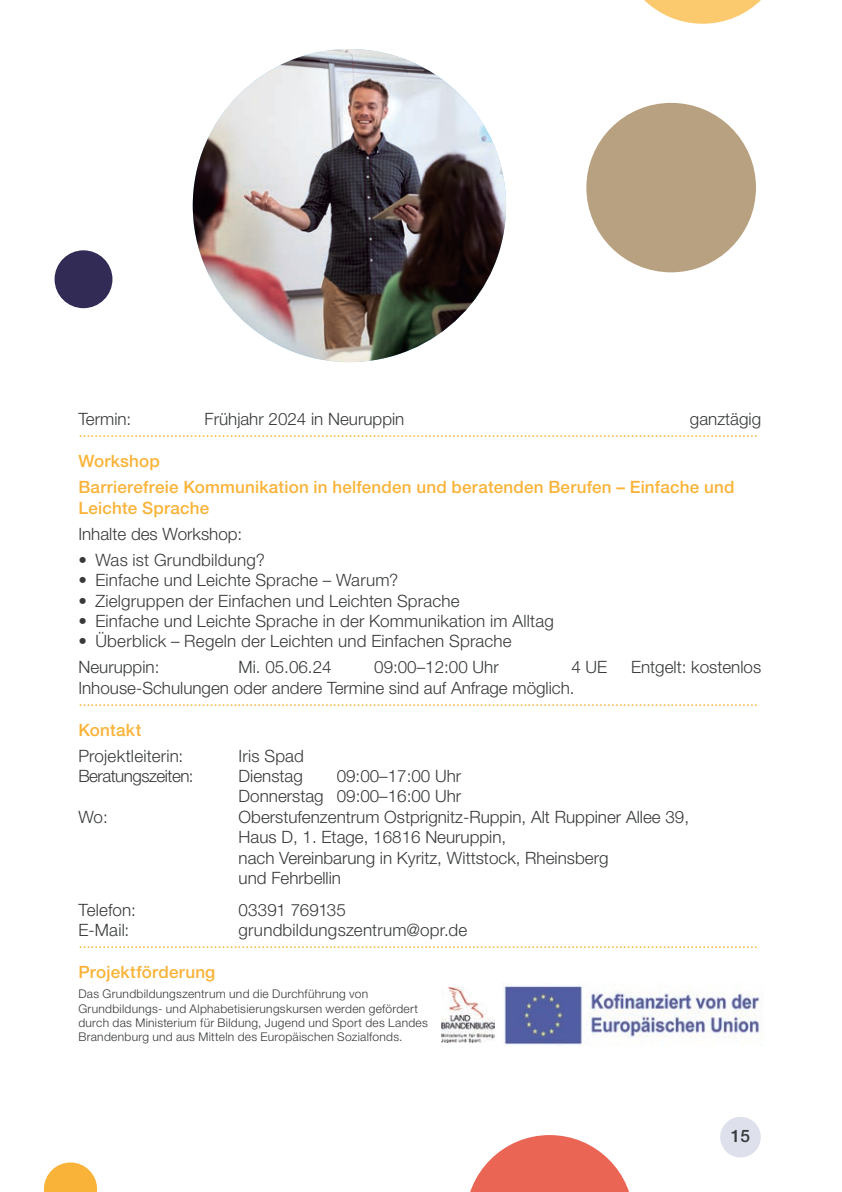
<style>
.page{position:relative;width:842px;height:1192px;background:#fff}
.page>*{position:absolute;margin:0;border:0;box-sizing:border-box;transform-origin:0 0}
.t1{font:500 17.2px "Helvetica Neue LT Std";color:#383a3b}
.t2{font:300 17px/20.4px "Helvetica Neue LT Std";color:#383a3b}
.t3{font:500 17px/26px "Helvetica Neue LT Std";letter-spacing:.015em;color:#fab339}
.t4{font:300 17px "Helvetica Neue LT Std";letter-spacing:-.03em;color:#383a3b}
.t5{font:300 16px "Helvetica Neue LT Std";color:#fab339}
.t6{font:300 12px/14.4px "Helvetica Neue LT Std";letter-spacing:.025em;color:#383a3b}
</style>
<div class="page">
<div style="left:719px;top:1116px;width:41px;height:41px;background:#dee0ec;border-radius:50%"></div>
<svg style="left:44px;top:1162px;width:53px;height:29px"></svg>
<img style="left:504px;top:985px;width:258px;height:61px">
<img style="left:441px;top:987px;width:53px;height:55px">
<div style="left:55px;top:250px;width:57px;height:58px;background:#322b56;border-radius:50%"></div>
<div style="left:586px;top:103px;width:169px;height:169px;background:#b8a180;border-radius:50%"></div>
<img style="left:193px;top:49px;width:313px;height:313px;border-radius:156px">
<svg style="left:470px;top:1135px;width:159px;height:56px"></svg>
<svg style="left:644px;top:0;width:117px;height:24px"></svg>
<p class="t2" style="left:78px;top:409px;width:54px">Termin:</p>
<p class="t2" style="left:204px;top:409px;width:201px">Frühjahr 2024 in Neuruppin</p>
<p class="t2" style="left:689px;top:409px;width:73px">ganztägig</p>
<p class="t5" style="left:78px;top:421px;width:681px">...........................................................................................................................................................................</p>
<p class="t3" style="left:78px;top:448px;width:657px">Workshop<br>Barrierefreie Kommunikation in helfenden und beratenden Berufen – Einfache und</p>
<p class="t3" style="left:78px;top:494px;width:132px">Leichte Sprache</p>
<p class="t2" style="left:78px;top:523px;width:165px">Inhalte des Workshop:</p>
<p class="t2" style="left:78px;top:549px;width:188px">• Was ist Grundbildung?</p>
<p class="t2" style="left:78px;top:569px;width:321px">• Einfache und Leichte Sprache – Warum?</p>
<p class="t2" style="left:78px;top:590px;width:382px">• Zielgruppen der Einfachen und Leichten Sprache</p>
<p class="t2" style="left:78px;top:610px;width:476px">• Einfache und Leichte Sprache in der Kommunikation im Alltag</p>
<p class="t2" style="left:78px;top:628px;width:434px;line-height:26px">• Überblick – Regeln der Leichten und Einfachen Sprache<br>Neuruppin:</p>
<p class="t2" style="left:238px;top:656px;width:94px">Mi. 05.06.24</p>
<p class="t2" style="left:374px;top:656px;width:126px">09:00–12:00 Uhr</p>
<p class="t2" style="left:571px;top:656px;width:37px">4 UE</p>
<p class="t2" style="left:630px;top:656px;width:132px">Entgelt: kostenlos</p>
<p class="t2" style="left:78px;top:677px;width:497px">Inhouse-Schulungen oder andere Termine sind auf Anfrage möglich.</p>
<p class="t5" style="left:78px;top:690px;width:681px">...........................................................................................................................................................................</p>
<p class="t3" style="left:78px;top:716px;width:64px">Kontakt</p>
<p class="t2" style="left:78px;top:745px;width:106px">Projektleiterin:</p>
<p class="t2" style="left:238px;top:745px;width:67px">Iris Spad</p>
<p class="t4" style="left:78px;top:765px;width:117px">Beratungszeiten:</p>
<p class="t2" style="left:238px;top:765px;width:66px">Dienstag</p>
<p class="t2" style="left:238px;top:765px;width:224px;text-align:right">09:00–17:00 Uhr<br>Donnerstag 09:00–16:00 Uhr</p>
<p class="t2" style="left:78px;top:806px;width:31px">Wo:</p>
<p class="t2" style="left:238px;top:806px;width:451px">Oberstufenzentrum Ostprignitz-Ruppin, Alt Ruppiner Allee 39, Haus D, 1. Etage, 16816 Neuruppin,<br>nach Vereinbarung in Kyritz, Wittstock, Rheinsberg<br>und Fehrbellin</p>
<p class="t2" style="left:78px;top:899px;width:59px">Telefon:</p>
<p class="t2" style="left:238px;top:899px;width:109px">03391 769135</p>
<p class="t2" style="left:78px;top:919px;width:52px">E-Mail:</p>
<p class="t2" style="left:238px;top:919px;width:230px">grundbildungszentrum@opr.de</p>
<p class="t5" style="left:78px;top:932px;width:681px">...........................................................................................................................................................................</p>
<p class="t3" style="left:78px;top:958px;width:138px">Projektförderung</p>
<p class="t6" style="left:78px;top:986px;width:351px">Das Grundbildungszentrum und die Durchführung von Grundbildungs- und Alphabetisierungskursen werden gefördert durch das Ministerium für Bildung, Jugend und Sport des Landes Brandenburg und aus Mitteln des Europäischen Sozialfonds.</p>
<p class="t1" style="left:730px;top:1125px;width:21px">15</p>
</div>
